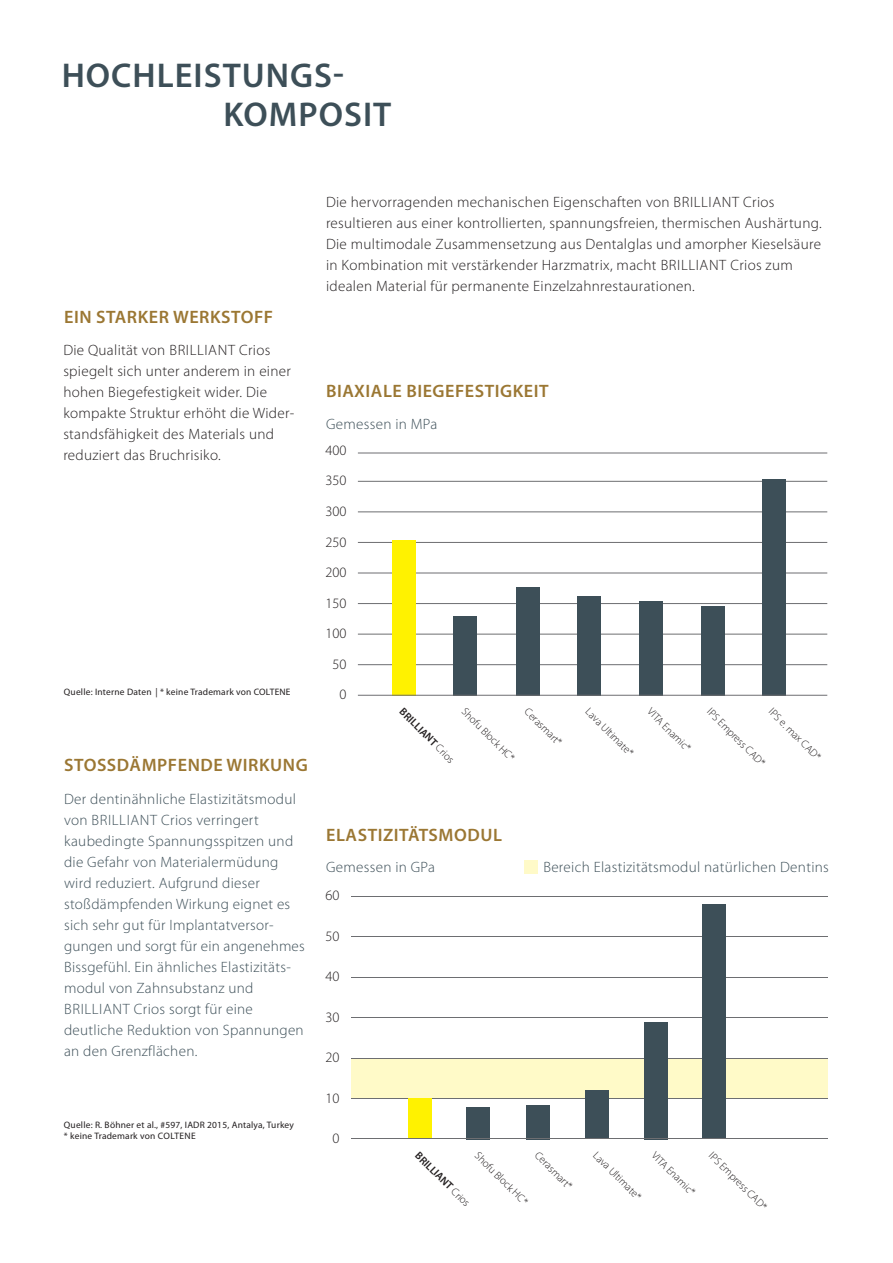
<style>
.page{position:relative;width:893px;height:1263px;background:#fff}
.page>*{position:absolute;margin:0;border:0;box-sizing:border-box;transform-origin:0 0}
.t1{font:600 34.5px/39px "Myriad Pro";letter-spacing:.03em;color:#3d4f58}
.t2{font:600 18px "Myriad Pro";letter-spacing:.03em;color:#9b7733}
.t3{font:300 15px/21px "Myriad Pro";letter-spacing:.02em;color:#231f20}
.t4{font:300 15px/21px "Myriad Pro";letter-spacing:.02em;color:#3d4f58}
.t5{font:300 14.4px "Myriad Pro";color:#231f20}
.t6{font:300 10.8px "Myriad Pro";color:#231f20}
.t7{font:600 10.8px "Myriad Pro";color:#231f20}
.t8{font:9.3px/11.7px "Myriad Pro";letter-spacing:.02em;color:#231f20}
.s1{font-weight:300}
</style>
<div class="page">
<hr style="left:358px;top:453px;width:469px;height:1px;background:#6d6e71">
<hr style="left:358px;top:664px;width:469px;height:1px;background:#6d6e71">
<hr style="left:358px;top:634px;width:469px;height:1px;background:#6d6e71">
<hr style="left:358px;top:603px;width:469px;height:1px;background:#6d6e71">
<hr style="left:358px;top:573px;width:469px;height:1px;background:#6d6e71">
<hr style="left:358px;top:542px;width:469px;height:1px;background:#6d6e71">
<hr style="left:358px;top:512px;width:469px;height:1px;background:#6d6e71">
<hr style="left:358px;top:481px;width:469px;height:1px;background:#6d6e71">
<div style="left:640px;top:601px;width:23px;height:94px;background:#3d4f58"></div>
<div style="left:701px;top:606px;width:23px;height:89px;background:#3d4f58"></div>
<div style="left:453px;top:616px;width:24px;height:79px;background:#3d4f58"></div>
<div style="left:577px;top:596px;width:24px;height:99px;background:#3d4f58"></div>
<div style="left:516px;top:587px;width:23px;height:108px;background:#3d4f58"></div>
<div style="left:392px;top:540px;width:24px;height:155px;background:#fff200"></div>
<div style="left:762px;top:479px;width:24px;height:216px;background:#3d4f58"></div>
<hr style="left:358px;top:695px;width:469px;height:1px;background:#6d6e71">
<div style="left:351px;top:1058px;width:477px;height:40px;background:#fffac8"></div>
<hr style="left:351px;top:936px;width:477px;height:1px;background:#6d6e71">
<hr style="left:351px;top:1098px;width:477px;height:1px;background:#6d6e71">
<hr style="left:351px;top:1058px;width:477px;height:1px;background:#6d6e71">
<hr style="left:351px;top:1017px;width:477px;height:1px;background:#6d6e71">
<hr style="left:351px;top:977px;width:477px;height:1px;background:#6d6e71">
<hr style="left:351px;top:896px;width:477px;height:1px;background:#6d6e71">
<div style="left:644px;top:1022px;width:23px;height:117px;background:#3d4f58"></div>
<div style="left:703px;top:904px;width:23px;height:235px;background:#3d4f58"></div>
<div style="left:467px;top:1107px;width:23px;height:32px;background:#3d4f58"></div>
<div style="left:585px;top:1090px;width:24px;height:49px;background:#3d4f58"></div>
<div style="left:526px;top:1105px;width:24px;height:34px;background:#3d4f58"></div>
<div style="left:408px;top:1098px;width:23px;height:41px;background:#fff200"></div>
<hr style="left:351px;top:1139px;width:477px;height:1px;background:#6d6e71">
<div style="left:524px;top:860px;width:14px;height:14px;background:#fffac8"></div>
<h1 class="t1" style="left:223px;top:57px;width:169px;text-indent:-162px">HOCHLEISTUNGS-<br>KOMPOSIT</h1>
<p class="t2" style="left:64px;top:307px;width:210px">EIN STARKER WERKSTOFF</p>
<p class="t3" style="left:63px;top:340px;width:232px">Die Qualität von BRILLIANT Crios spiegelt sich unter anderem in einer hohen Biegefestigkeit wider. Die kompakte Struktur erhöht die Wider&shy;standsfähigkeit des Materials und reduziert das Bruchrisiko.</p>
<p class="t8" style="left:64px;top:686px;width:228px">Quelle: Interne Daten | * keine Trademark von COLTENE</p>
<p class="t2" style="left:64px;top:755px;width:245px">STOSSDÄMPFENDE WIRKUNG</p>
<p class="t4" style="left:64px;top:788px;width:242px">Der dentinähnliche Elastizitätsmodul von BRILLIANT Crios verringert kaubedingte Spannungsspitzen und die Gefahr von Materialermüdung wird reduziert. Aufgrund dieser stoßdämpfenden Wirkung eignet es sich sehr gut für Implantatversor&shy;gungen und sorgt für ein angenehmes Bissgefühl. Ein ähnliches Elastizitäts&shy;modul von Zahnsubstanz und BRILLIANT Crios sorgt für eine deutliche Reduktion von Spannungen an den Grenzflächen.</p>
<p class="t8" style="left:64px;top:1119px;width:231px">Quelle: R. Böhner et al., #597, IADR 2015, Antalya, Turkey * keine Trademark von COLTENE</p>
<p class="t3" style="left:326px;top:192px;width:497px">Die hervorragenden mechanischen Eigenschaften von BRILLIANT Crios resultieren aus einer kontrollierten, spannungsfreien, thermischen Aushärtung.<br>Die multimodale Zusammensetzung aus Dentalglas und amorpher Kieselsäure in Kombination mit verstärkender Harzmatrix, macht BRILLIANT Crios zum idealen Material für permanente Einzelzahnrestaurationen.</p>
<p class="t2" style="left:326px;top:381px;width:224px">BIAXIALE BIEGEFESTIGKEIT</p>
<p class="t4" style="left:326px;top:414px;width:113px">Gemessen in MPa</p>
<p class="t5" style="left:326px;top:441px;width:23px">400</p>
<p class="t5" style="left:326px;top:472px;width:23px">350</p>
<p class="t5" style="left:326px;top:502px;width:23px">300</p>
<p class="t5" style="left:326px;top:533px;width:23px">250</p>
<p class="t5" style="left:326px;top:564px;width:23px">200</p>
<p class="t5" style="left:326px;top:594px;width:23px">150</p>
<p class="t5" style="left:326px;top:625px;width:23px">100</p>
<p class="t5" style="left:333px;top:655px;width:16px">50</p>
<p class="t5" style="left:340px;top:686px;width:9px">0</p>
<p class="t7" style="left:406px;top:705px;width:74px;rotate:45deg">BRILLIANT <span class="s1">Crios</span></p>
<p class="t6" style="left:654px;top:705px;width:58px;rotate:45deg">VITA Enamic*</p>
<p class="t6" style="left:714px;top:705px;width:79px;rotate:45deg">IPS Empress CAD*</p>
<p class="t6" style="left:531px;top:705px;width:50px;rotate:45deg">Cerasmart*</p>
<p class="t6" style="left:592px;top:705px;width:64px;rotate:45deg">Lava Ultimate*</p>
<p class="t6" style="left:468px;top:705px;width:71px;rotate:45deg">Shofu Block HC*</p>
<p class="t6" style="left:775px;top:705px;width:70px;rotate:45deg">IPS e. max CAD*</p>
<p class="t2" style="left:326px;top:825px;width:177px">ELASTIZITÄTSMODUL</p>
<p class="t4" style="left:326px;top:857px;width:110px">Gemessen in GPa</p>
<p class="t4" style="left:543px;top:857px;width:287px">Bereich Elastizitätsmodul natürlichen Dentins</p>
<p class="t5" style="left:326px;top:887px;width:16px">60</p>
<p class="t5" style="left:326px;top:927px;width:16px">50</p>
<p class="t5" style="left:326px;top:968px;width:16px">40</p>
<p class="t5" style="left:326px;top:1008px;width:16px">30</p>
<p class="t5" style="left:326px;top:1049px;width:16px">20</p>
<p class="t5" style="left:326px;top:1089px;width:16px">10</p>
<p class="t5" style="left:333px;top:1130px;width:9px">0</p>
<p class="t6" style="left:481px;top:1149px;width:71px;rotate:45deg">Shofu Block HC*</p>
<p class="t6" style="left:541px;top:1149px;width:50px;rotate:45deg">Cerasmart*</p>
<p class="t6" style="left:600px;top:1149px;width:65px;rotate:45deg">Lava Ultimate*</p>
<p class="t7" style="left:422px;top:1149px;width:74px;rotate:45deg">BRILLIANT <span class="s1">Crios</span></p>
<p class="t6" style="left:658px;top:1149px;width:58px;rotate:45deg">VITA Enamic*</p>
<p class="t6" style="left:715px;top:1149px;width:79px;rotate:45deg">IPS Empress CAD*</p>
</div>
